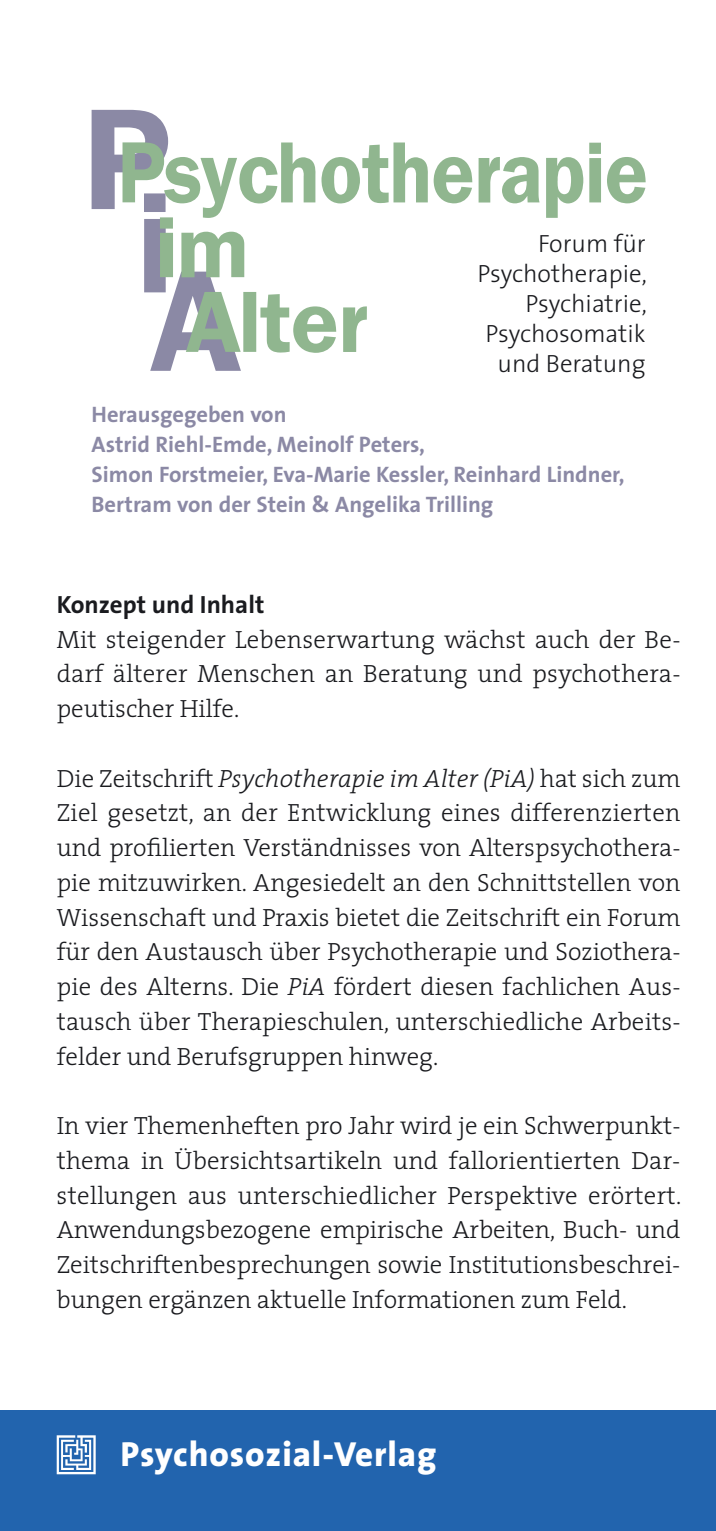
<style>
.page{position:relative;width:716px;height:1531px;background:#fff}
.page>*{position:absolute;margin:0;border:0;box-sizing:border-box;transform-origin:0 0}
.t1{font:800 35px "The Sans";letter-spacing:.025em;color:#fff}
.t2{font:300 25px/34.8px "The Serif";color:#1a1b1f;text-align:justify}
.t3{font:300 25px/30px "The Sans";color:#1a1b1f;text-align:right}
.t4{font:700 25px "The Sans";color:#1a1b1f}
.t5{font:700 22.5px/30px "The Sans";color:#8b89a5}
.s1{font-style:italic}
</style>
<div class="page">
<div style="left:0;top:1410px;width:716px;height:121px;background:#2264ae"></div>
<svg style="left:57px;top:1435px;width:39px;height:39px"></svg>
<svg style="left:92px;top:110px;width:553px;height:261px"></svg>
<p class="t3" style="left:477px;top:231px;width:171px">Forum für<br>Psychotherapie,<br>Psychiatrie,<br>Psychosomatik und Beratung</p>
<p class="t5" style="left:92px;top:402px;width:534px">Herausgegeben von<br>Astrid Riehl-Emde, Meinolf Peters,<br>Simon Forstmeier, Eva-Marie Kessler, Reinhard Lindner, Bertram von der Stein &amp; Angelika Trilling</p>
<p class="t4" style="left:57px;top:594px;width:209px">Konzept und Inhalt</p>
<p class="t2" style="left:57px;top:624px;width:625px">Mit steigender Lebenserwartung wächst auch der Be&shy;darf älterer Menschen an Beratung und psychothera&shy;peutischer Hilfe.</p>
<p class="t2" style="left:57px;top:763px;width:625px">Die Zeitschrift <span class="s1">Psychotherapie im Alter (PiA)</span> hat sich zum Ziel gesetzt, an der Entwicklung eines differenzierten und profilierten Verständnisses von Alterspsychothera&shy;pie mitzuwirken. Angesiedelt an den Schnittstellen von Wissenschaft und Praxis bietet die Zeitschrift ein Forum für den Austausch über Psychotherapie und Soziothera&shy;pie des Alterns. Die <span class="s1">PiA</span> fördert diesen fachlichen Aus&shy;tausch über Therapieschulen, unterschiedliche Arbeits&shy;felder und Berufsgruppen hinweg.</p>
<p class="t2" style="left:57px;top:1110px;width:626px">In vier Themenheften pro Jahr wird je ein Schwerpunkt&shy;thema in Übersichtsartikeln und fallorientierten Dar&shy;stellungen aus unterschiedlicher Perspektive erörtert.<br>Anwendungsbezogene empirische Arbeiten, Buch- und Zeitschriftenbesprechungen sowie Institutionsbeschrei&shy;bungen ergänzen aktuelle Informationen zum Feld.</p>
<h1 class="t1" style="left:120px;top:1440px;width:318px">Psychosozial-Verlag</h1>
</div>
